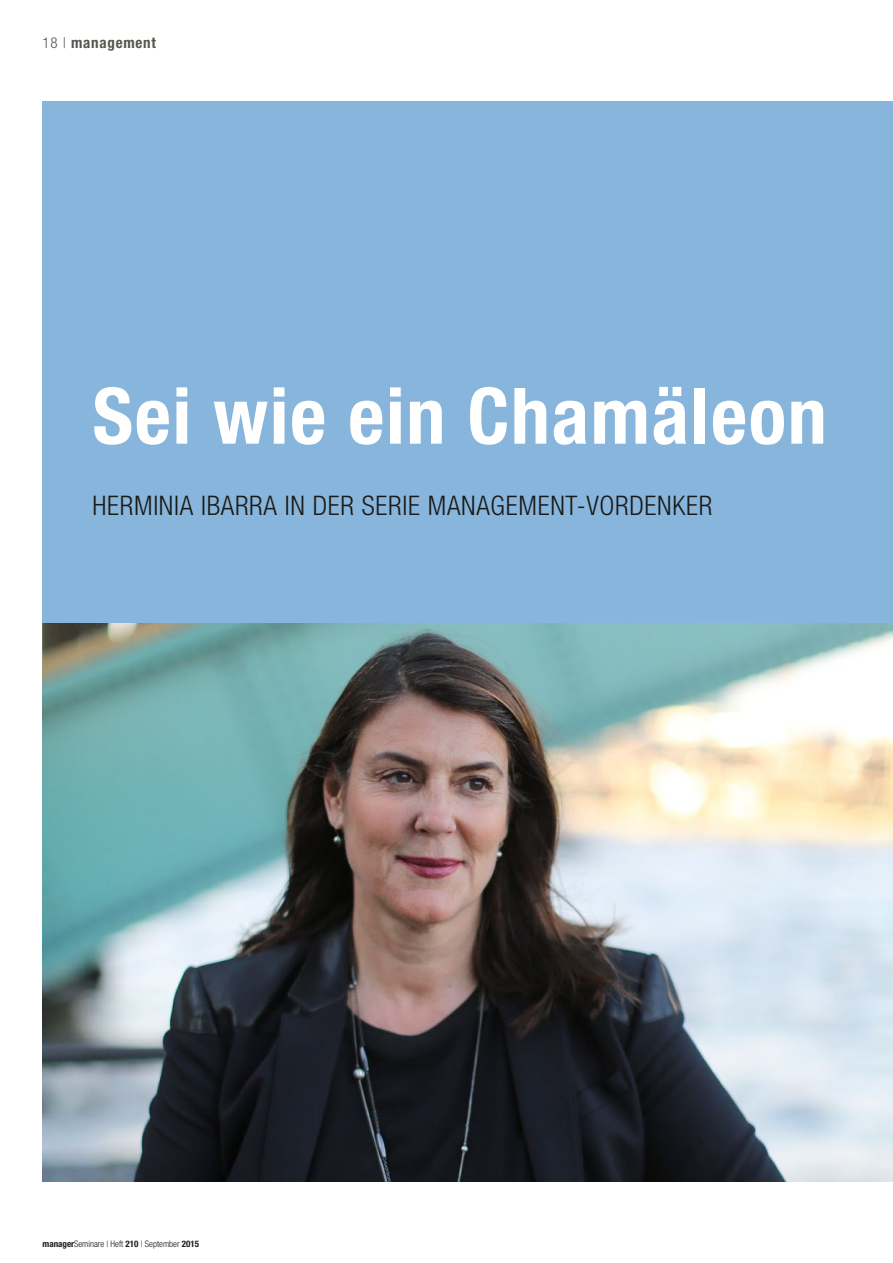
<style>
.page{position:relative;width:893px;height:1263px;background:#fff}
.page>*{position:absolute;margin:0;border:0;box-sizing:border-box;transform-origin:0 0}
.t1{font:700 condensed 78px "Helvetica Neue LT";letter-spacing:.02em;color:#fff}
.t2{font:300 condensed 27px "Helvetica Neue LT";letter-spacing:.025em;color:#1a1a18}
.t3{font:700 condensed 15px "Helvetica Neue LT";letter-spacing:.05em;color:#565650}
.t4{font:300 condensed 9px "Helvetica Neue LT";color:#1a1a18}
.s1{font-weight:300}
.s2{font-weight:700}
</style>
<div class="page">
<div style="left:43px;top:101px;width:849px;height:522px;background:#87b5db"></div>
<img style="left:43px;top:623px;width:849px;height:558px">
<p class="t3" style="left:43px;top:34px;width:115px"><span class="s1">18 |</span> management</p>
<h1 class="t1" style="left:93px;top:369px;width:736px">Sei wie ein Chamäleon</h1>
<p class="t2" style="left:93px;top:490px;width:621px">HERMINIA IBARRA IN DER SERIE MANAGEMENT-VORDENKER</p>
<p class="t4" style="left:43px;top:1238px;width:158px"><span class="s2">manager</span>Seminare | Heft <span class="s2">210</span> | September <span class="s2">2015</span></p>
</div>
